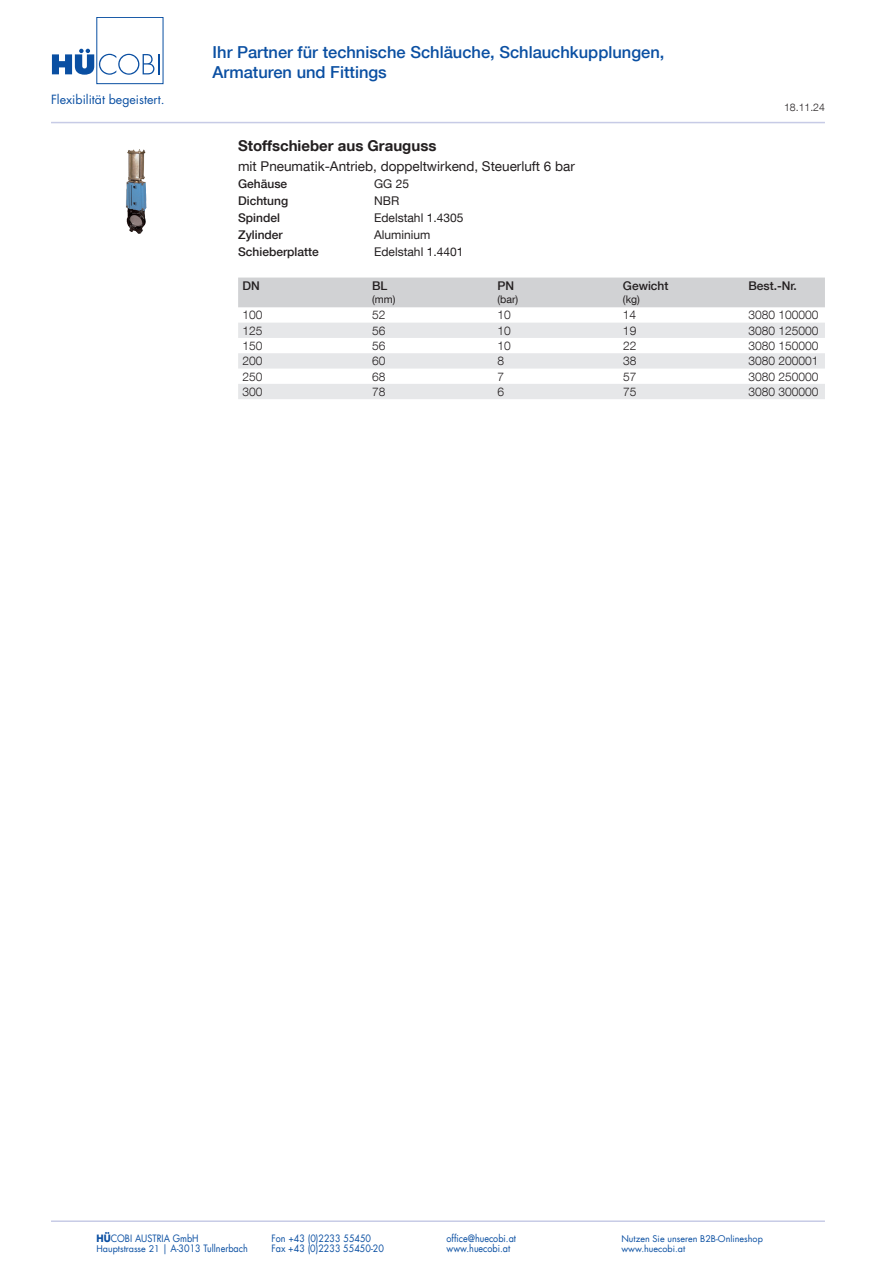
<style>
.page{position:relative;width:893px;height:1263px;background:#fff}
.page>*{position:absolute;margin:0;border:0;box-sizing:border-box;transform-origin:0 0}
.t1{font:500 16.5px/19.8px "Helvetica Neue LT Com";color:#0a4fa2}
.t2{font:700 15px "Helvetica Neue LT Com";color:#231f20}
.t3{font:13.5px "Helvetica Neue LT Com";color:#231f20}
.t4{font:12.3px "Futura LT";color:#0a4fa2}
.t5{font:300 12px "Helvetica Neue LT Com";color:#231f20}
.t6{font:500 12px "Helvetica Neue LT Com";color:#231f20}
.t7{font:12px "Helvetica Neue LT Com";color:#231f20}
.t8{font:10.5px "Helvetica Neue LT Com";color:#231f20}
.t9{font:300 10.5px "Helvetica Neue LT Com";color:#231f20}
.t10{font:9.9px "Futura LT";color:#0a4fa2;scale:.91 1}
.t11{font:9px "Futura LT";color:#0a4fa2}
.s1{font-weight:700}
.s2{font-size:9px}
</style>
<div class="page">
<hr style="left:51px;top:122px;width:774px;height:1px;background:#c7cbe6">
<hr style="left:51px;top:1220px;width:774px;height:2px;background:#c7cbe6">
<div style="left:96px;top:17px;width:67px;height:67px;border:1px solid #0a4fa2"></div>
<svg style="left:52px;top:49px;width:108px;height:26px"></svg>
<div style="left:238px;top:278px;width:587px;height:29px;background:#d1d2d4"></div>
<svg style="left:238px;top:323px;width:587px;height:76px"></svg>
<img style="left:126px;top:149px;width:21px;height:85px">
<p class="t4" style="left:51px;top:91px;width:115px">Flexibilität begeistert.</p>
<h1 class="t1" style="left:213px;top:42px;width:453px">Ihr Partner für technische Schläuche, Schlauchkupplungen,<br>Armaturen und Fittings</h1>
<h2 class="t2" style="left:238px;top:136px;width:200px">Stoffschieber aus Grauguss</h2>
<h3 class="t3" style="left:238px;top:158px;width:338px">mit Pneumatik-Antrieb, doppeltwirkend, Steuerluft 6 bar</h3>
<p class="t6" style="left:238px;top:177px;width:51px">Gehäuse</p>
<p class="t7" style="left:374px;top:176px;width:36px">GG 25</p>
<p class="t6" style="left:238px;top:194px;width:52px">Dichtung</p>
<p class="t7" style="left:374px;top:193px;width:27px">NBR</p>
<p class="t6" style="left:238px;top:211px;width:43px">Spindel</p>
<p class="t7" style="left:374px;top:210px;width:91px">Edelstahl 1.4305</p>
<p class="t6" style="left:238px;top:228px;width:46px">Zylinder</p>
<p class="t7" style="left:374px;top:228px;width:58px">Aluminium</p>
<p class="t6" style="left:238px;top:245px;width:82px">Schieberplatte</p>
<p class="t7" style="left:374px;top:245px;width:91px">Edelstahl 1.4401</p>
<p class="t6" style="left:242px;top:278px;width:19px">DN</p>
<p class="t6" style="left:372px;top:279px;width:17px">BL</p>
<p class="t8" style="left:372px;top:293px;width:25px">(mm)</p>
<p class="t6" style="left:497px;top:279px;width:18px">PN</p>
<p class="t8" style="left:497px;top:293px;width:22px">(bar)</p>
<p class="t6" style="left:623px;top:279px;width:47px">Gewicht</p>
<p class="t8" style="left:623px;top:293px;width:18px">(kg)</p>
<p class="t9" style="left:784px;top:101px;width:42px">18.11.24</p>
<p class="t6" style="left:748px;top:278px;width:50px">Best.-Nr.</p>
<p class="t5" style="left:242px;top:308px;width:22px">100</p>
<p class="t5" style="left:372px;top:308px;width:15px">52</p>
<p class="t5" style="left:497px;top:308px;width:15px">10</p>
<p class="t5" style="left:623px;top:308px;width:15px">14</p>
<p class="t5" style="left:748px;top:308px;width:72px">3080 100000</p>
<p class="t5" style="left:242px;top:323px;width:22px">125</p>
<p class="t5" style="left:372px;top:323px;width:15px">56</p>
<p class="t5" style="left:497px;top:323px;width:15px">10</p>
<p class="t5" style="left:623px;top:323px;width:15px">19</p>
<p class="t5" style="left:748px;top:323px;width:72px">3080 125000</p>
<p class="t5" style="left:242px;top:338px;width:22px">150</p>
<p class="t5" style="left:372px;top:338px;width:15px">56</p>
<p class="t5" style="left:498px;top:338px;width:15px">10</p>
<p class="t5" style="left:623px;top:338px;width:15px">22</p>
<p class="t5" style="left:748px;top:338px;width:72px">3080 150000</p>
<p class="t5" style="left:242px;top:354px;width:22px">200</p>
<p class="t5" style="left:372px;top:354px;width:15px">60</p>
<p class="t5" style="left:498px;top:354px;width:8px">8</p>
<p class="t5" style="left:623px;top:354px;width:15px">38</p>
<p class="t5" style="left:748px;top:354px;width:72px">3080 200001</p>
<p class="t5" style="left:242px;top:369px;width:22px">250</p>
<p class="t5" style="left:372px;top:369px;width:15px">68</p>
<p class="t5" style="left:498px;top:369px;width:8px">7</p>
<p class="t5" style="left:623px;top:369px;width:15px">57</p>
<p class="t5" style="left:748px;top:369px;width:72px">3080 250000</p>
<p class="t5" style="left:242px;top:384px;width:22px">300</p>
<p class="t5" style="left:372px;top:384px;width:15px">78</p>
<p class="t5" style="left:498px;top:384px;width:8px">6</p>
<p class="t5" style="left:623px;top:384px;width:15px">75</p>
<p class="t5" style="left:748px;top:384px;width:72px">3080 300000</p>
<p class="t10" style="left:97px;top:1232px;width:114px"><span class="s1">HÜ</span>COBI AUSTRIA GmbH</p>
<p class="t10" style="left:271px;top:1232px;width:111px">Fon +43 (0)2233 55450</p>
<p class="t10" style="left:446px;top:1232px;width:78px">office@huecobi.at</p>
<p class="t11" style="left:621px;top:1233px;width:143px">Nutzen Sie unseren B2B-Onlineshop</p>
<p class="t10" style="left:97px;top:1242px;width:168px"><span class="s2">Hauptstrasse 21</span> | A-3013 Tullnerbach</p>
<p class="t10" style="left:271px;top:1242px;width:125px">Fax +43 (0)2233 55450-20</p>
<p class="t10" style="left:446px;top:1242px;width:72px">www.huecobi.at</p>
<p class="t11" style="left:621px;top:1243px;width:65px">www.huecobi.at</p>
</div>
